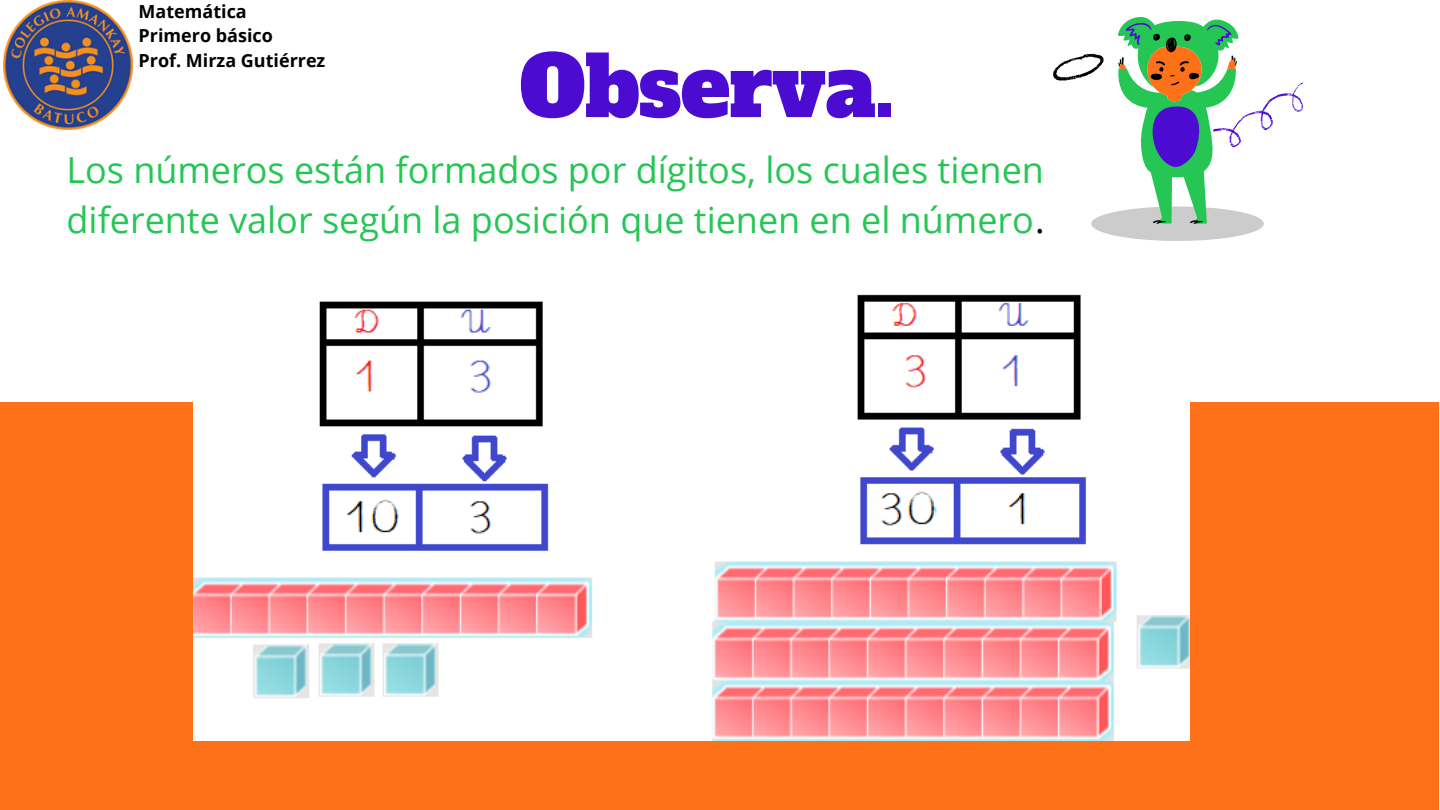
<style>
.page{position:relative;width:1440px;height:810px;background:#fff}
.page>*{position:absolute;margin:0;border:0;box-sizing:border-box;transform-origin:0 0}
.t1{font:83px "Alfa Slab One";letter-spacing:-.01em;color:#4c0bd1}
.t2{font:36px/50.2px "Open Sans";color:#26c655}
.t3{font:700 18px/24.8px "Open Sans";color:#000}
.s1{color:#000}
</style>
<div class="page">
<div style="left:0;top:402px;width:1439px;height:408px;background:#ff7119"></div>
<svg style="left:1053px;top:17px;width:251px;height:224px"></svg>
<img style="left:3px;top:0;width:129px;height:129px">
<img style="left:194px;top:294px;width:996px;height:446px">
<p class="t3" style="left:139px;top:-2px;width:188px">Matemática<br>Primero básico<br>Prof. Mirza Gutiérrez</p>
<h1 class="t1" style="left:520px;top:31px;width:377px">Observa.</h1>
<p class="t2" style="left:66px;top:144px;width:980px">Los números están formados por dígitos, los cuales tienen diferente valor según la posición que tienen en el número<span class="s1">.</span></p>
</div>
